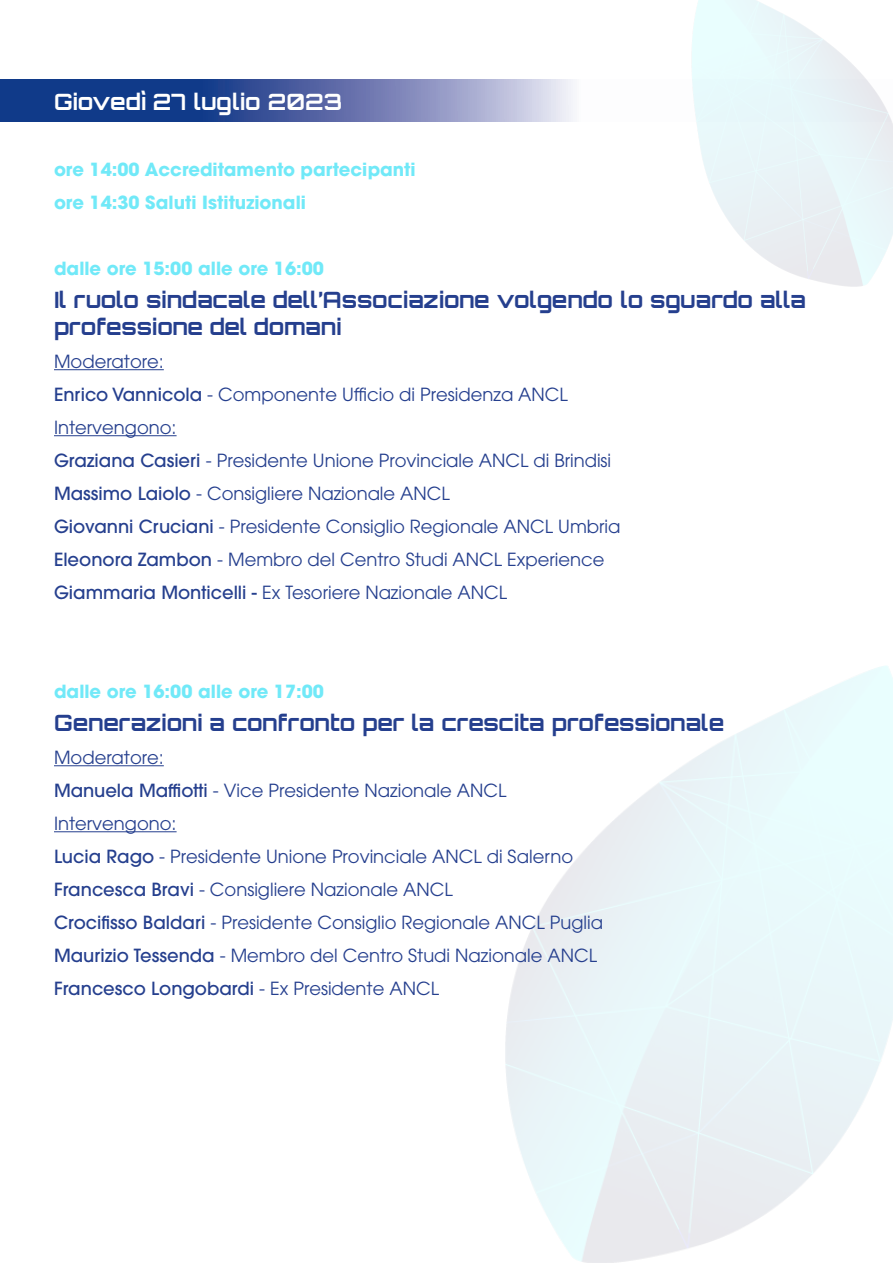
<style>
.page{position:relative;width:893px;height:1263px;background:#fff}
.page>*{position:absolute;margin:0;border:0;box-sizing:border-box;transform-origin:0 0}
.t1{font:700 22.5px/27px "Orbitron";color:#253f8e}
.t2{font:700 22.5px "Orbitron";color:#fff}
.t3{font:18px "ITC Avant Garde Pro";color:#253f8e}
.t4{font:700 18px "ITC Avant Garde Pro";color:#71e9f8}
.t5{font:500 18px "ITC Avant Garde Pro";color:#253f8e}
.s1{font-weight:500}
.s2{font-weight:400}
</style>
<div class="page">
<svg style="left:0;top:80px;width:573px;height:41px;background:#566ca8"></svg>
<hr style="left:54px;top:369px;width:110px;height:1px;background:#253f8e">
<hr style="left:54px;top:435px;width:123px;height:1px;background:#253f8e">
<hr style="left:54px;top:765px;width:110px;height:1px;background:#253f8e">
<hr style="left:54px;top:831px;width:123px;height:1px;background:#253f8e">
<p class="t2" style="left:54px;top:88px;width:290px">Giovedì 27 luglio 2023</p>
<p class="t4" style="left:54px;top:157px;width:363px">ore 14:00 Accreditamento partecipanti</p>
<p class="t4" style="left:54px;top:190px;width:253px">ore 14:30 Saluti Istituzionali</p>
<p class="t4" style="left:54px;top:256px;width:272px">dalle ore 15:00 alle ore 16:00</p>
<p class="t1" style="left:54px;top:286px;width:754px">Il ruolo sindacale dell’Associazione volgendo lo sguardo alla professione del domani</p>
<p class="t3" style="left:54px;top:350px;width:111px">Moderatore:</p>
<p class="t3" style="left:54px;top:383px;width:515px"><span class="s1">Enrico Vannicola</span> - Componente Ufficio di Presidenza ANCL</p>
<p class="t3" style="left:54px;top:416px;width:124px">Intervengono:</p>
<p class="t3" style="left:54px;top:449px;width:559px"><span class="s1">Graziana Casieri</span> - Presidente Unione Provinciale ANCL di Brindisi</p>
<p class="t3" style="left:54px;top:482px;width:397px"><span class="s1">Massimo Laiolo</span> - Consigliere Nazionale ANCL</p>
<p class="t3" style="left:54px;top:515px;width:568px"><span class="s1">Giovanni Cruciani</span> - Presidente Consiglio Regionale ANCL Umbria</p>
<p class="t3" style="left:54px;top:548px;width:552px"><span class="s1">Eleonora Zambon</span> - Membro del Centro Studi ANCL Experience</p>
<p class="t3" style="left:54px;top:581px;width:455px"><span class="s1">Giammaria Monticelli -</span> Ex Tesoriere Nazionale ANCL</p>
<p class="t4" style="left:54px;top:679px;width:272px">dalle ore 16:00 alle ore 17:00</p>
<p class="t1" style="left:54px;top:709px;width:672px">Generazioni a confronto per la crescita professionale</p>
<p class="t3" style="left:54px;top:746px;width:111px">Moderatore:</p>
<p class="t3" style="left:54px;top:779px;width:454px"><span class="s1">Manuela Maffiotti</span> - Vice Presidente Nazionale ANCL</p>
<p class="t3" style="left:54px;top:812px;width:124px">Intervengono:</p>
<p class="t3" style="left:54px;top:845px;width:521px"><span class="s1">Lucia Rago</span> - Presidente Unione Provinciale ANCL di Salerno</p>
<p class="t3" style="left:54px;top:878px;width:400px"><span class="s1">Francesca Bravi</span> - Consigliere Nazionale ANCL</p>
<p class="t3" style="left:54px;top:911px;width:550px"><span class="s1">Crocifisso Baldari</span> - Presidente Consiglio Regionale ANCL Puglia</p>
<p class="t3" style="left:54px;top:944px;width:544px"><span class="s1">Maurizio Tessenda</span> - Membro del Centro Studi Nazionale ANCL</p>
<p class="t5" style="left:54px;top:977px;width:386px">Francesco Longobardi <span class="s2">- Ex Presidente ANCL</span></p>
</div>
